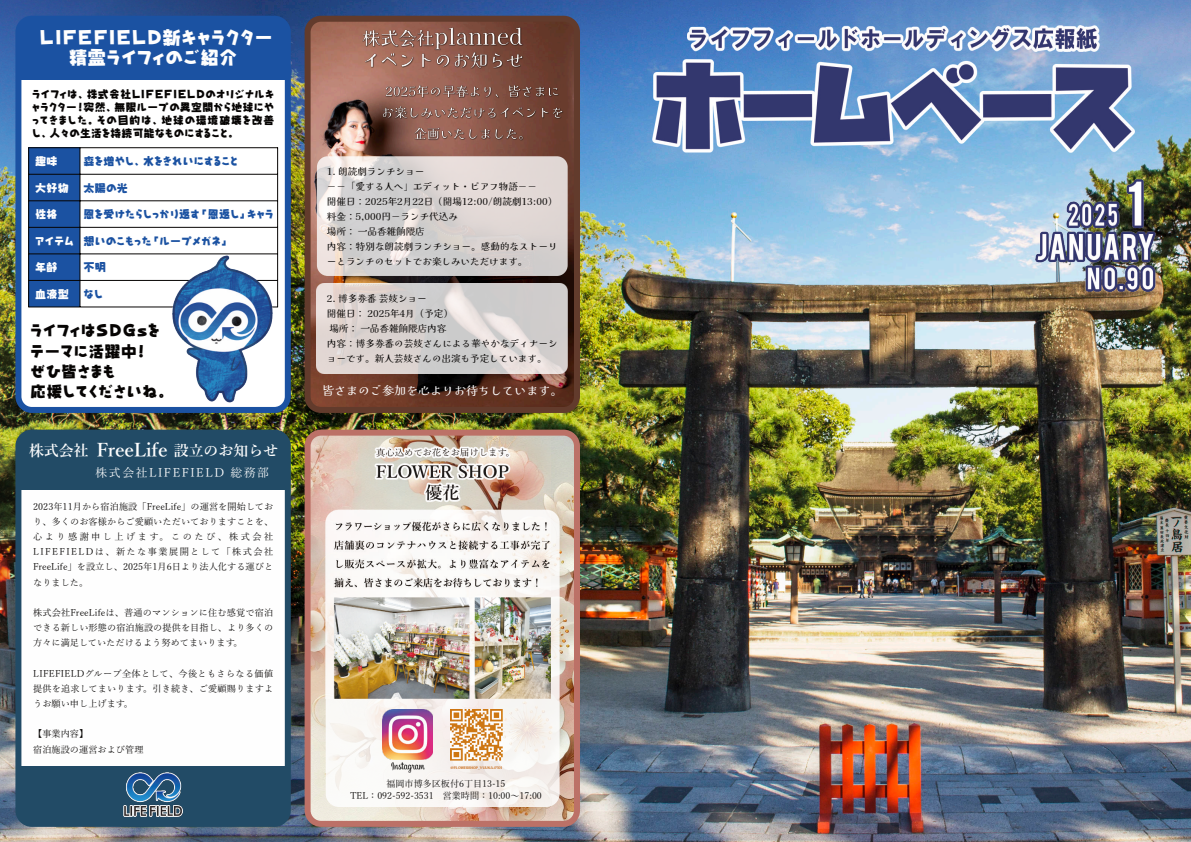
<style>
.page{position:relative;width:1191px;height:842px;background:#fff}
.page>*{position:absolute;margin:0;border:0;box-sizing:border-box;transform-origin:0 0}
.t1{font:17.1px/20.2px "NIS JYAU P 83 pv RKSJ H";letter-spacing:.1em;color:#fefefe;text-align:center}
.t2{font:600 14.9px "Yu Mincho";color:#fefefe}
.t3{font:14.7px/20.2px "NIS JYAU P 83 pv RKSJ H";letter-spacing:.1em;color:#060403}
.t4{font:12px "Kaisei Opti";color:#fff}
.t5{font:11.8px "Yu Mincho";letter-spacing:.13em;color:#fefefe}
.t6{font:10.3px "NIS JYAU P 83 pv RKSJ H";letter-spacing:.1em;color:#1b52a2}
.t7{font:10.3px "NIS JYAU P 83 pv RKSJ H";letter-spacing:.1em;color:#fefefe}
.t8{font:10.1px/13.1px "NIS JYAU P 83 pv RKSJ H";letter-spacing:.11em;color:#060403;text-align:justify}
.t9{font:9.5px/15px "Kaisei Opti";color:#060403}
.t10{font:9.2px/15.2px "Yu Mincho";letter-spacing:.005em;color:#060403;text-align:justify}
.t11{font:9.1px/11.8px "Yu Mincho";color:#060403;text-align:center}
.t12{font:3.5px "Otomanopee One";color:#cc772c}
.s1{color:#fefefe}
.s2{font-size:18.9px}
</style>
<div class="page">
<img style="left:0;top:0;width:1191px;height:842px">
<img style="left:307px;top:19px;width:270px;height:391px">
<img style="left:317px;top:283px;width:251px;height:90px">
<div style="left:317px;top:156px;width:250px;height:120px;background:#fefefe;border-radius:11px;opacity:.8"></div>
<img style="left:362px;top:27px;width:201px;height:113px">
<div style="left:304px;top:16px;width:276px;height:397px;border:6px solid #623b2c;border-radius:13px"></div>
<img style="left:311px;top:437px;width:262px;height:383px">
<div style="left:326px;top:510px;width:233px;height:297px;background:#fefefe;border-radius:13px;opacity:.86"></div>
<img style="left:311px;top:437px;width:240px;height:262px">
<img style="left:392px;top:762px;width:33px;height:10px">
<img style="left:383px;top:709px;width:50px;height:51px">
<img style="left:451px;top:709px;width:51px;height:52px">
<div style="left:304px;top:430px;width:276px;height:397px;border:6px solid #bc7167;border-radius:13px"></div>
<div style="left:19px;top:433px;width:269px;height:390px;background:#224b66"></div>
<div style="left:19px;top:490px;width:269px;height:276px;background:#fefefe"></div>
<img style="left:123px;top:773px;width:60px;height:43px">
<div style="left:15px;top:430px;width:276px;height:397px;border:6px solid #224b66;border-radius:13px"></div>
<div style="left:18px;top:19px;width:270px;height:391px;background:#fff"></div>
<div style="left:29px;top:148px;width:51px;height:159px;background:#1b52a2"></div>
<hr style="left:28px;top:147px;width:1px;height:160px;background:#060403">
<hr style="left:277px;top:147px;width:1px;height:160px;background:#060403">
<hr style="left:80px;top:148px;width:1px;height:159px;background:#060403">
<hr style="left:29px;top:147px;width:249px;height:1px;background:#060403">
<hr style="left:29px;top:174px;width:249px;height:1px;background:#060403">
<hr style="left:29px;top:201px;width:249px;height:1px;background:#060403">
<hr style="left:29px;top:227px;width:249px;height:1px;background:#060403">
<hr style="left:29px;top:254px;width:249px;height:1px;background:#060403">
<hr style="left:29px;top:280px;width:249px;height:1px;background:#060403">
<hr style="left:29px;top:307px;width:249px;height:1px;background:#060403">
<img style="left:167px;top:250px;width:111px;height:153px">
<div style="left:18px;top:19px;width:270px;height:60px;background:#1b52a2"></div>
<div style="left:15px;top:16px;width:276px;height:397px;border:6px solid #1b52a2;border-radius:13px"></div>
<img style="left:687px;top:26px;width:412px;height:26px">
<img style="left:652px;top:60px;width:482px;height:92px">
<img style="left:1036px;top:179px;width:119px;height:113px">
<h1 class="t1" style="left:40px;top:28px;width:234px">LIFEFIELD新キャラクター精霊ライフィのご紹介</h1>
<p class="t8" style="left:32px;top:87px;width:243px">ライフィは、株式会社LIFEFIELDのオリジナルキャラクター！突然、無限ループの異空間から地球にやってきました。その目的は、地球の環境破壊を改善し、人々の生活を持続可能なものにすること。</p>
<p class="t7" style="left:35px;top:156px;width:23px">趣味</p>
<p class="t6" style="left:84px;top:156px;width:155px">森を増やし、水をきれいにすること</p>
<p class="t7" style="left:35px;top:183px;width:34px">大好物</p>
<p class="t6" style="left:84px;top:183px;width:45px">太陽の光</p>
<p class="t7" style="left:35px;top:209px;width:23px">性格</p>
<p class="t6" style="left:84px;top:209px;width:191px">恩を受けたらしっかり返す「恩返し」キャラ</p>
<p class="t6" style="left:35px;top:236px;width:194px"><span class="s1">アイテム</span> 想いのこもった「ループメガネ」</p>
<p class="t7" style="left:35px;top:262px;width:23px">年齢</p>
<p class="t6" style="left:84px;top:262px;width:23px">不明</p>
<p class="t7" style="left:35px;top:289px;width:34px">血液型</p>
<p class="t6" style="left:84px;top:289px;width:20px">なし</p>
<h3 class="t3" style="left:31px;top:321px;width:140px">ライフィはSDGsをテーマに活躍中！<br>ぜひ皆さまも<br>応援してくださいね。</h3>
<h2 class="t2" style="left:29px;top:443px;width:251px">株式会社 <span class="s2">FreeLife</span> 設立のお知らせ</h2>
<p class="t5" style="left:96px;top:466px;width:175px">株式会社LIFEFIELD 総務部</p>
<p class="t10" style="left:33px;top:499px;width:242px">2023年11月から宿泊施設「FreeLife」の運営を開始しており、多くのお客様からご愛顧いただいておりますことを、心より感謝申し上げます。このたび、株式会社LIFEFIELDは、新たな事業展開として「株式会社FreeLife」を設立し、2025年1月6日より法人化する運びとなりました。</p>
<p class="t10" style="left:33px;top:605px;width:242px">株式会社FreeLifeは、普通のマンションに住む感覚で宿泊できる新しい形態の宿泊施設の提供を目指し、より多くの方々に満足していただけるよう努めてまいります。</p>
<p class="t10" style="left:33px;top:666px;width:242px">LIFEFIELDグループ全体として、今後ともさらなる価値提供を追求してまいります。引き続き、ご愛顧賜りますようお願い申し上げます。</p>
<p class="t10" style="left:33px;top:726px;width:112px">【事業内容】<br>宿泊施設の運営および管理</p>
<p class="t9" style="left:327px;top:163px;width:232px">1. 朗読劇ランチショー<br>－－「愛する人へ」エディット・ピアフ物語－－<br>開催日：2025年2月22日（開場12:00/朗読劇13:00）料金：5,000円－ランチ代込み<br>場所： 一品香雑餉隈店<br>内容：特別な朗読劇ランチショー。感動的なストーリーとランチのセットでお楽しみいただけます。</p>
<p class="t9" style="left:327px;top:290px;width:232px">2. 博多券番 芸妓ショー<br>開催日： 2025年4月（予定）<br>場所： 一品香雑餉隈店内容<br>内容：博多券番の芸妓さんによる華やかなディナーショーです。新人芸妓さんの出演も予定しています。</p>
<h3 class="t4" style="left:322px;top:385px;width:241px">皆さまのご参加を心よりお待ちしています。</h3>
<p class="t12" style="left:450px;top:766px;width:53px">@FLOWERSHOP_YUUKA.0701</p>
<p class="t11" style="left:350px;top:777px;width:193px">福岡市博多区板付6丁目13-15<br>TEL：092-592-3531 営業時間：10:00〜17:00</p>
</div>
